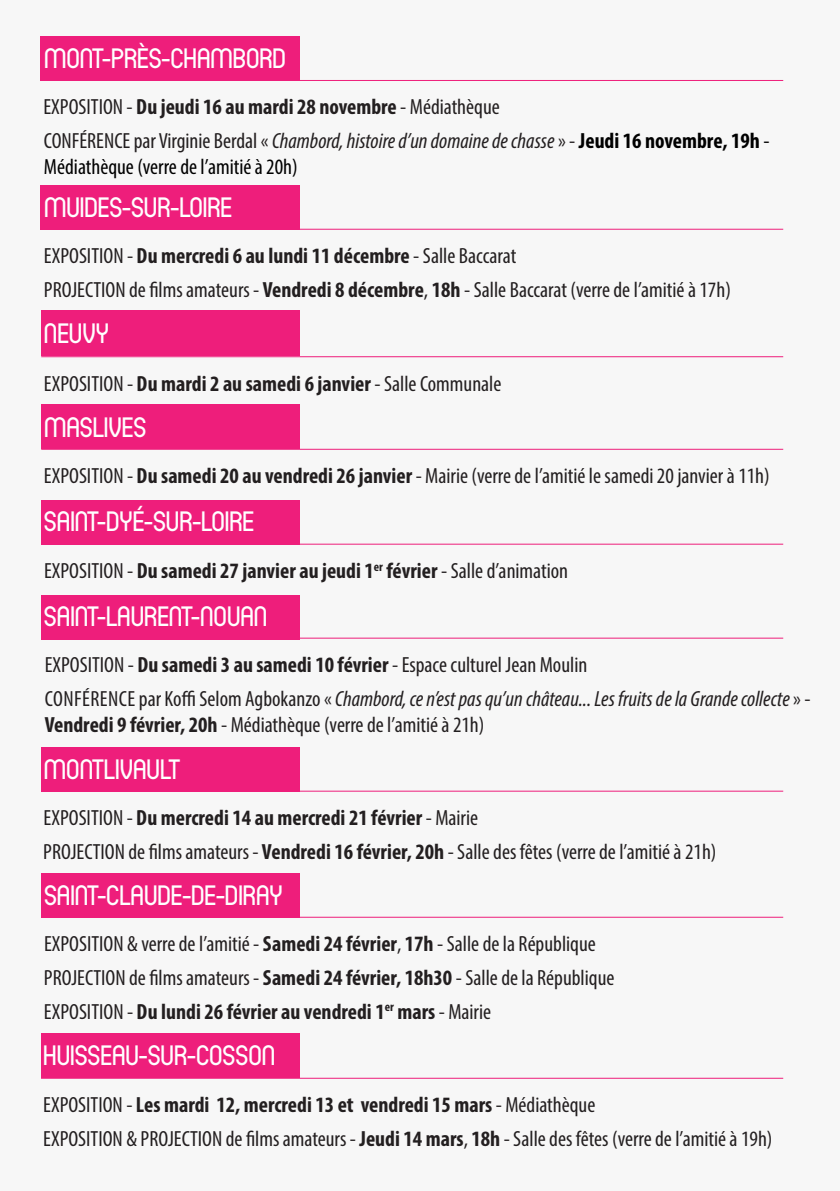
<style>
.page{position:relative;width:840px;height:1191px;background:#fff}
.page>*{position:absolute;margin:0;border:0;box-sizing:border-box;transform-origin:0 0}
.Style_de_paragraphe_6{font:500 28px "Circula";color:#fff}
.Style_de_paragraphe_1{font:condensed 22px/26.4px "Myriad Pro";color:#231f20}
.t1{font:700 condensed 22px "Myriad Pro";color:#231f20}
.t2{font:italic condensed 22px "Myriad Pro";color:#231f20}
.t3{font:condensed 22px "Myriad Pro";color:#000}
.s1{font-weight:400}
.s2{font-style:normal}
.s3{font-weight:700;font-style:normal;color:#000}
.s4{font-style:normal;color:#000}
.s5{font-weight:700}
.s6{font-style:italic}
</style>
<div class="page">
<div style="left:0;top:0;width:839px;height:1191px;background:#f7f7f7"></div>
<div style="left:41px;top:37px;width:258px;height:44px;background:#ee1e7b"></div>
<hr style="left:41px;top:80px;width:741px;height:1px;background:#ee1e7b">
<hr style="left:41px;top:229px;width:741px;height:1px;background:#ee1e7b">
<hr style="left:41px;top:356px;width:741px;height:1px;background:#ee1e7b">
<div style="left:41px;top:405px;width:258px;height:44px;background:#ee1e7b"></div>
<hr style="left:41px;top:449px;width:741px;height:1px;background:#ee1e7b">
<div style="left:41px;top:500px;width:258px;height:44px;background:#ee1e7b"></div>
<hr style="left:41px;top:543px;width:741px;height:1px;background:#ee1e7b">
<div style="left:41px;top:595px;width:258px;height:44px;background:#ee1e7b"></div>
<hr style="left:41px;top:637px;width:741px;height:1px;background:#ee1e7b">
<div style="left:41px;top:747px;width:258px;height:44px;background:#ee1e7b"></div>
<hr style="left:44px;top:790px;width:738px;height:1px;background:#ee1e7b">
<div style="left:41px;top:873px;width:258px;height:44px;background:#ee1e7b"></div>
<hr style="left:41px;top:916px;width:741px;height:1px;background:#ee1e7b">
<div style="left:41px;top:1033px;width:258px;height:44px;background:#ee1e7b"></div>
<hr style="left:41px;top:1077px;width:741px;height:1px;background:#ee1e7b">
<div style="left:41px;top:186px;width:258px;height:44px;background:#ee1e7b"></div>
<div style="left:41px;top:310px;width:258px;height:46px;background:#ee1e7b"></div>
<p class="Style_de_paragraphe_6" style="left:44px;top:42px;width:243px">MONT-PRÈS-CHAMBORD</p>
<p class="t1" style="left:43px;top:93px;width:457px"><span class="s1">EXPOSITION -</span> Du jeudi 16 au mardi 28 novembre <span class="s1">- Médiathèque</span></p>
<p class="t2" style="left:44px;top:127px;width:726px"><span class="s2">CONFÉRENCE par Virginie Berdal «</span> Chambord, histoire d’un domaine de chasse <span class="s2">» -</span> <span class="s3">Jeudi 16 novembre, 19h</span> <span class="s4">-</span></p>
<p class="t3" style="left:44px;top:154px;width:255px">Médiathèque (verre de l’amitié à 20h)</p>
<p class="Style_de_paragraphe_6" style="left:44px;top:190px;width:189px">MUIDES-SUR-LOIRE</p>
<p class="t1" style="left:44px;top:242px;width:473px"><span class="s1">EXPOSITION -</span> Du mercredi 6 au lundi 11 décembre <span class="s1">- Salle Baccarat</span></p>
<p class="Style_de_paragraphe_1" style="left:44px;top:276px;width:688px">PROJECTION de films amateurs - <span class="s5">Vendredi 8 décembre</span>, <span class="s5">18h</span> - Salle Baccarat (verre de l’amitié à 17h)</p>
<p class="Style_de_paragraphe_6" style="left:44px;top:317px;width:66px">NEUVY</p>
<p class="Style_de_paragraphe_1" style="left:44px;top:370px;width:458px">EXPOSITION - <span class="s5">Du mardi 2 au samedi 6 janvier</span> - Salle Communale</p>
<p class="Style_de_paragraphe_6" style="left:44px;top:411px;width:104px">MASLIVES</p>
<p class="Style_de_paragraphe_1" style="left:44px;top:462px;width:727px">EXPOSITION - <span class="s5">Du samedi 20 au vendredi 26 janvier</span> - Mairie (verre de l’amitié le samedi 20 janvier à 11h)</p>
<p class="Style_de_paragraphe_6" style="left:44px;top:504px;width:211px">SAINT-DYÉ-SUR-LOIRE</p>
<p class="t1" style="left:44px;top:557px;width:525px"><span class="s1">EXPOSITION -</span> Du samedi 27 janvier au jeudi 1<sup>er</sup> février <span class="s1">- Salle d’animation</span></p>
<p class="Style_de_paragraphe_6" style="left:44px;top:599px;width:225px">SAINT-LAURENT-NOUAN</p>
<p class="Style_de_paragraphe_1" style="left:45px;top:651px;width:544px">EXPOSITION - <span class="s5">Du samedi 3 au samedi 10 février</span> - Espace culturel Jean Moulin</p>
<p class="Style_de_paragraphe_1" style="left:45px;top:685px;width:767px">CONFÉRENCE par Koffi Selom Agbokanzo « <span class="s6">Chambord, ce n’est pas qu’un château... Les fruits de la Grande collecte</span> » -<br><span class="s5">Vendredi 9 février, 20h</span> - Médiathèque (verre de l’amitié à 21h)</p>
<p class="Style_de_paragraphe_6" style="left:44px;top:752px;width:138px">MONTLIVAULT</p>
<p class="t1" style="left:44px;top:804px;width:436px"><span class="s1">EXPOSITION -</span> Du mercredi 14 au mercredi 21 février <span class="s1">- Mairie</span></p>
<p class="Style_de_paragraphe_1" style="left:43px;top:838px;width:674px">PROJECTION de films amateurs - <span class="s5">Vendredi 16 février, 20h</span> - Salle des fêtes (verre de l’amitié à 21h)</p>
<p class="Style_de_paragraphe_6" style="left:44px;top:878px;width:240px">SAINT-CLAUDE-DE-DIRAY</p>
<p class="Style_de_paragraphe_1" style="left:44px;top:930px;width:553px">EXPOSITION &amp; verre de l’amitié - <span class="s5">Samedi 24 février</span>, <span class="s5">17h</span> - Salle de la République</p>
<p class="Style_de_paragraphe_1" style="left:44px;top:964px;width:571px">PROJECTION de films amateurs - <span class="s5">Samedi 24 février, 18h30</span> - Salle de la République</p>
<p class="t1" style="left:44px;top:997px;width:448px"><span class="s1">EXPOSITION -</span> Du lundi 26 février au vendredi 1<sup>er</sup> mars <span class="s1">- Mairie</span></p>
<p class="Style_de_paragraphe_6" style="left:43px;top:1038px;width:233px">HUISSEAU-SUR-COSSON</p>
<p class="t1" style="left:43px;top:1091px;width:553px"><span class="s1">EXPOSITION -</span> Les mardi 12, mercredi 13 et vendredi 15 mars <span class="s1">- Médiathèque</span></p>
<p class="Style_de_paragraphe_1" style="left:43px;top:1125px;width:730px">EXPOSITION &amp; PROJECTION de films amateurs - <span class="s5">Jeudi 14 mars</span>, <span class="s5">18h</span> - Salle des fêtes (verre de l’amitié à 19h)</p>
</div>
